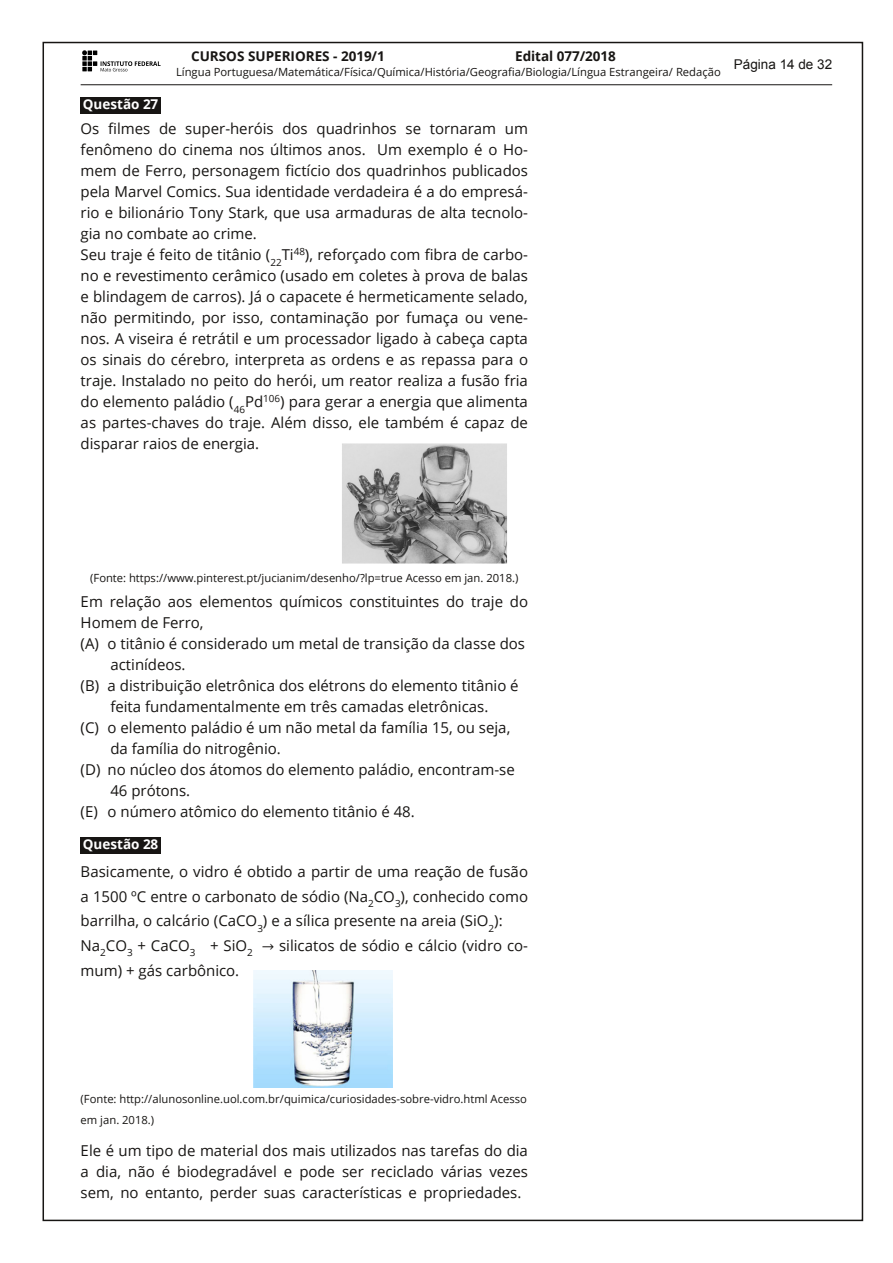
<style>
.page{position:relative;width:893px;height:1263px;background:#fff}
.page>*{position:absolute;margin:0;border:0;box-sizing:border-box;transform-origin:0 0}
.t1{font:15px/21px "Open Sans";color:#171513}
.t2{font:700 13.5px "Open Sans";letter-spacing:-.005em;color:#171513}
.t3{font:700 13.5px "Open Sans";color:#fff}
.t4{font:13.5px "Arial";color:#171513}
.t5{font:11.25px/20.7px "Open Sans";color:#171513}
.s1{font-family:"Cambria Math"}
</style>
<div class="page">
<hr style="left:81px;top:84px;width:751px;height:1px;background:#171513">
<img style="left:82px;top:50px;width:79px;height:22px">
<div style="left:81px;top:98px;width:80px;height:16px;background:#171513"></div>
<img style="left:342px;top:443px;width:165px;height:121px">
<div style="left:81px;top:837px;width:80px;height:17px;background:#171513"></div>
<img style="left:253px;top:970px;width:139px;height:118px">
<p class="t2" style="left:191px;top:46px;width:195px">CURSOS SUPERIORES - 2019/1</p>
<p class="t2" style="left:515px;top:46px;width:102px">Edital 077/2018</p>
<p class="t5" style="left:176px;top:61px;width:546px">Língua Portuguesa/Matemática/Física/Química/História/Geografia/Biologia/Língua Estrangeira/ Redação</p>
<p class="t3" style="left:83px;top:95px;width:77px">Questão 27</p>
<p class="t1" style="left:81px;top:118px;width:449px">Os filmes de super-heróis dos quadrinhos se tornaram um fenômeno do cinema nos últimos anos. Um exemplo é o Ho&shy;mem de Ferro, personagem fictício dos quadrinhos publicados pela Marvel Comics. Sua identidade verdadeira é a do empresá&shy;rio e bilionário Tony Stark, que usa armaduras de alta tecnolo&shy;gia no combate ao crime.<br>Seu traje é feito de titânio (<sub>22</sub>Ti<sup>48</sup>), reforçado com fibra de carbo&shy;no e revestimento cerâmico (usado em coletes à prova de balas e blindagem de carros). Já o capacete é hermeticamente selado, não permitindo, por isso, contaminação por fumaça ou vene&shy;nos. A viseira é retrátil e um processador ligado à cabeça capta os sinais do cérebro, interpreta as ordens e as repassa para o traje. Instalado no peito do herói, um reator realiza a fusão fria do elemento paládio (<sub>46</sub>Pd<sup>106</sup>) para gerar a energia que alimenta as partes-chaves do traje. Além disso, ele também é capaz de disparar raios de energia.</p>
<p class="t4" style="left:734px;top:57px;width:100px">Página 14 de 32</p>
<p class="t5" style="left:90px;top:567px;width:430px">(Fonte: https://www.pinterest.pt/jucianim/desenho/?lp=true Acesso em jan. 2018.)</p>
<p class="t1" style="left:81px;top:590px;width:449px">Em relação aos elementos químicos constituintes do traje do</p>
<p class="t1" style="left:81px;top:611px;width:124px">Homem de Ferro,</p>
<p class="t1" style="left:81px;top:632px;width:446px">(A) o titânio é considerado um metal de transição da classe dos</p>
<p class="t1" style="left:110px;top:653px;width:77px">actinídeos.</p>
<p class="t1" style="left:81px;top:674px;width:440px">(B) a distribuição eletrônica dos elétrons do elemento titânio é</p>
<p class="t1" style="left:110px;top:695px;width:380px">feita fundamentalmente em três camadas eletrônicas.</p>
<p class="t1" style="left:81px;top:716px;width:431px">(C) o elemento paládio é um não metal da família 15, ou seja,</p>
<p class="t1" style="left:110px;top:737px;width:172px">da família do nitrogênio.</p>
<p class="t1" style="left:81px;top:758px;width:436px">(D) no núcleo dos átomos do elemento paládio, encontram-se</p>
<p class="t1" style="left:110px;top:779px;width:81px">46 prótons.</p>
<p class="t1" style="left:81px;top:800px;width:336px">(E) o número atômico do elemento titânio é 48.</p>
<p class="t3" style="left:83px;top:834px;width:77px">Questão 28</p>
<p class="t1" style="left:81px;top:859px;width:449px;line-height:24.8px">Basicamente, o vidro é obtido a partir de uma reação de fusão a 1500 ºC entre o carbonato de sódio (Na<sub>2</sub>CO<sub>3</sub>), conhecido como barrilha, o calcário (CaCO<sub>3</sub>) e a sílica presente na areia (SiO<sub>2</sub>):<br>Na<sub>2</sub>CO<sub>3</sub> + CaCO<sub>3</sub> + SiO<sub>2</sub> <span class="s1">→</span> silicatos de sódio e cálcio (vidro co&shy;mum) + gás carbônico.</p>
<p class="t5" style="left:81px;top:1088px;width:448px">(Fonte: http://alunosonline.uol.com.br/quimica/curiosidades-sobre-vidro.html Acesso em jan. 2018.)</p>
<p class="t1" style="left:81px;top:1140px;width:449px;text-align:justify">Ele é um tipo de material dos mais utilizados nas tarefas do dia a dia, não é biodegradável e pode ser reciclado várias vezes sem, no entanto, perder suas características e propriedades.</p>
</div>
